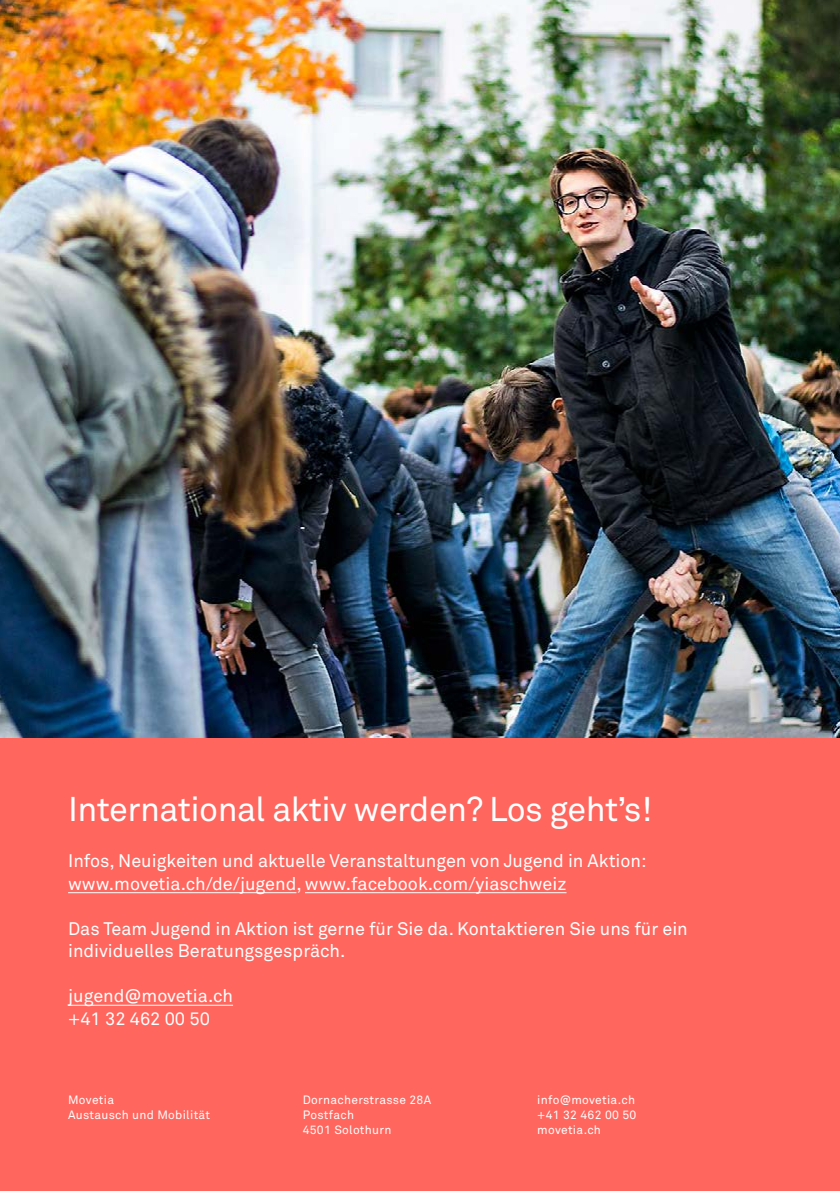
<style>
.page{position:relative;width:840px;height:1191px;background:#fff}
.page>*{position:absolute;margin:0;border:0;box-sizing:border-box;transform-origin:0 0}
._18___Lead{font:34px "Akkurat Pro";letter-spacing:-.015em;color:#fff}
._9___Lauftext{font:18px/22.4px "Akkurat Pro";color:#fff}
.fusszeile_NEU{font:12px "Akkurat Pro";letter-spacing:.025em;color:#fff}
</style>
<div class="page">
<div style="left:0;top:738px;width:839px;height:453px;background:#ff665e"></div>
<img style="left:0;top:0;width:839px;height:738px">
<hr style="left:68px;top:892px;width:228px;height:1px;background:#fff">
<hr style="left:305px;top:892px;width:261px;height:1px;background:#fff">
<hr style="left:68px;top:1005px;width:165px;height:1px;background:#fff">
<p class="_18___Lead" style="left:68px;top:789px;width:585px">International aktiv werden? Los geht’s!</p>
<p class="_9___Lauftext" style="left:68px;top:849px;width:579px">Infos, Neuigkeiten und aktuelle Veranstaltungen von Jugend in Aktion: www.movetia.ch/de/jugend, www.facebook.com/yiaschweiz</p>
<p class="_9___Lauftext" style="left:68px;top:917px;width:620px">Das Team Jugend in Aktion ist gerne für Sie da. Kontaktieren Sie uns für ein individuelles Beratungsgespräch.</p>
<p class="_9___Lauftext" style="left:68px;top:984px;width:166px">jugend@movetia.ch</p>
<p class="_9___Lauftext" style="left:68px;top:1007px;width:143px">+41 32 462 00 50</p>
<p class="fusszeile_NEU" style="left:68px;top:1093px;width:47px">Movetia</p>
<p class="fusszeile_NEU" style="left:68px;top:1108px;width:143px">Austausch und Mobilität</p>
<p class="fusszeile_NEU" style="left:302px;top:1093px;width:130px">Dornacherstrasse 28A</p>
<p class="fusszeile_NEU" style="left:302px;top:1108px;width:53px">Postfach</p>
<p class="fusszeile_NEU" style="left:302px;top:1123px;width:90px">4501 Solothurn</p>
<p class="fusszeile_NEU" style="left:537px;top:1093px;width:99px">info@movetia.ch</p>
<p class="fusszeile_NEU" style="left:537px;top:1108px;width:100px">+41 32 462 00 50</p>
<p class="fusszeile_NEU" style="left:537px;top:1123px;width:65px">movetia.ch</p>
</div>
